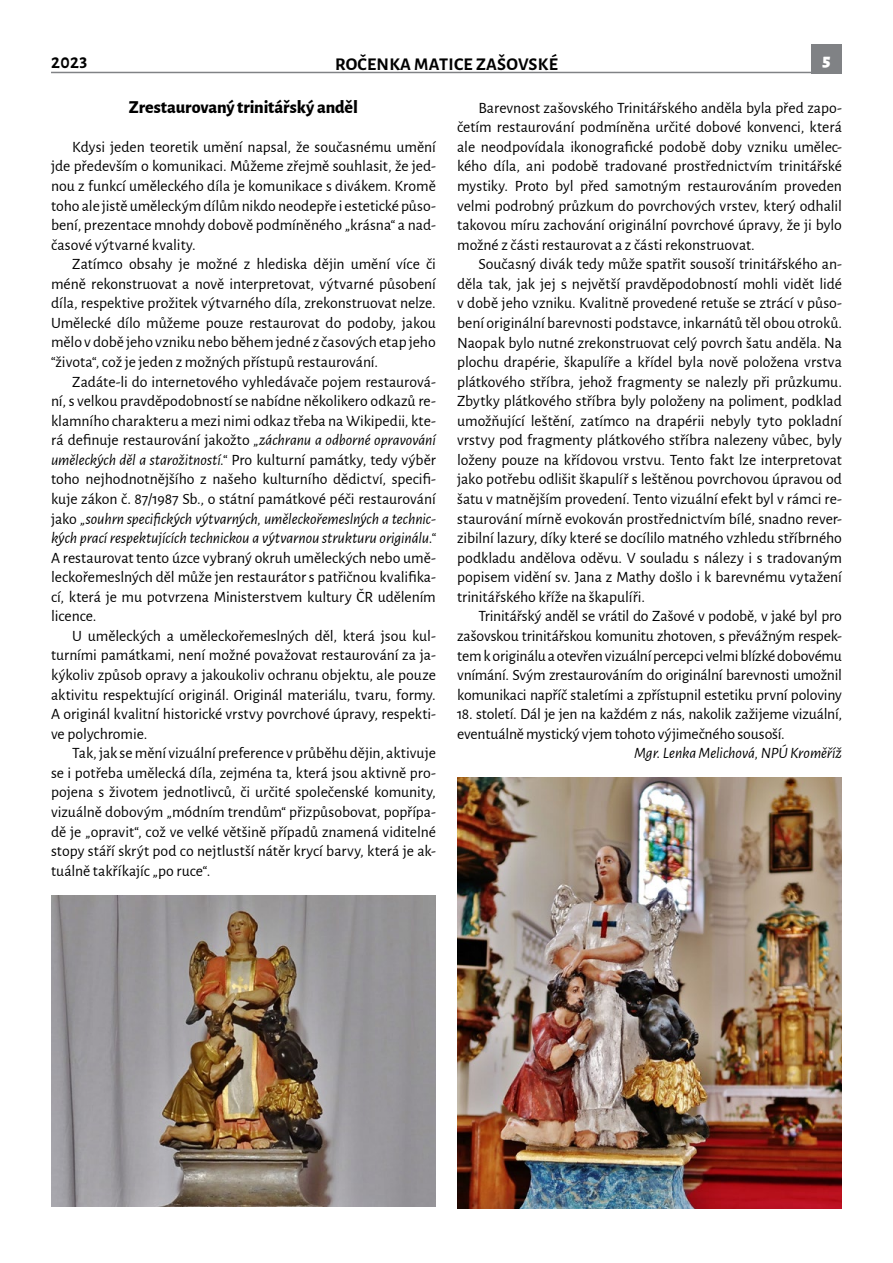
<style>
.page{position:relative;width:893px;height:1263px;background:#fff}
.page>*{position:absolute;margin:0;border:0;box-sizing:border-box;transform-origin:0 0}
.t1{font:800 18px "Alegreya Sans";letter-spacing:-.005em;color:#000}
.t2{font:700 18px "Alegreya Sans";letter-spacing:.015em;color:#000}
.t3{font:900 18px "Alegreya Sans";color:#fff}
.t4{font:15.75px/19.5px "Alegreya Sans";letter-spacing:-.005em;color:#000;text-align:justify}
.t5{font:italic 15.75px "Alegreya Sans";letter-spacing:-.005em;color:#000}
.s1{font-style:italic}
</style>
<div class="page">
<div style="left:811px;top:44px;width:31px;height:30px;background:#808285"></div>
<hr style="left:51px;top:72px;width:791px;height:1px;background:#808285">
<img style="left:51px;top:895px;width:385px;height:311px">
<img style="left:457px;top:778px;width:385px;height:430px">
<p class="t2" style="left:51px;top:49px;width:38px">2023</p>
<p class="t2" style="left:335px;top:51px;width:224px">ROČENKA MATICE ZAŠOVSKÉ</p>
<p class="t3" style="left:823px;top:46px;width:10px">5</p>
<p class="t1" style="left:129px;top:93px;width:230px">Zrestaurovaný trinitářský anděl</p>
<p class="t4" style="left:51px;top:136px;width:386px;text-indent:21px">Kdysi jeden teoretik umění napsal, že současnému umění jde především o komunikaci. Můžeme zřejmě souhlasit, že jed&shy;nou z funkcí uměleckého díla je komunikace s divákem. Kromě toho ale jistě uměleckým dílům nikdo neodepře i estetické půso&shy;bení, prezentace mnohdy dobově podmíněného „krásna“ a nad&shy;časové výtvarné kvality.</p>
<p class="t4" style="left:51px;top:254px;width:386px;text-indent:21px">Zatímco obsahy je možné z hlediska dějin umění více či méně rekonstruovat a nově interpretovat, výtvarné působení díla, respektive prožitek výtvarného díla, zrekonstruovat nelze.<br>Umělecké dílo můžeme pouze restaurovat do podoby, jakou mělo v době jeho vzniku nebo během jedné z časových etap jeho “života“, což je jeden z možných přístupů restaurování.</p>
<p class="t4" style="left:51px;top:371px;width:386px;text-indent:21px">Zadáte-li do internetového vyhledávače pojem restaurová&shy;ní, s velkou pravděpodobností se nabídne několikero odkazů re&shy;klamního charakteru a mezi nimi odkaz třeba na Wikipedii, kte&shy;rá definuje restaurování jakožto <span class="s1">„záchranu a odborné opravování uměleckých děl a starožitností.“</span> Pro kulturní památky, tedy výběr toho nejhodnotnějšího z našeho kulturního dědictví, specifi&shy;kuje zákon č. 87/1987 Sb., o státní památkové péči restaurování jako <span class="s1">„souhrn specifických výtvarných, uměleckořemeslných a technic&shy;kých prací respektujících technickou a výtvarnou strukturu originálu.“</span></p>
<p class="t4" style="left:51px;top:547px;width:386px">A restaurovat tento úzce vybraný okruh uměleckých nebo umě&shy;leckořemeslných děl může jen restaurátor s patřičnou kvalifika&shy;cí, která je mu potvrzena Ministerstvem kultury ČR udělením licence.</p>
<p class="t4" style="left:51px;top:625px;width:386px;text-indent:21px">U uměleckých a uměleckořemeslných děl, která jsou kul&shy;turními památkami, není možné považovat restaurování za ja&shy;kýkoliv způsob opravy a jakoukoliv ochranu objektu, ale pouze aktivitu respektující originál. Originál materiálu, tvaru, formy.<br>A originál kvalitní historické vrstvy povrchové úpravy, respekti&shy;ve polychromie.</p>
<p class="t4" style="left:51px;top:743px;width:386px;text-indent:21px">Tak, jak se mění vizuální preference v průběhu dějin, aktivuje se i potřeba umělecká díla, zejména ta, která jsou aktivně pro&shy;pojena s životem jednotlivců, či určité společenské komunity, vizuálně dobovým „módním trendům“ přizpůsobovat, popřípa&shy;dě je „opravit“, což ve velké většině případů znamená viditelné stopy stáří skrýt pod co nejtlustší nátěr krycí barvy, která je ak&shy;tuálně takříkajíc „po ruce“.</p>
<p class="t4" style="left:457px;top:97px;width:386px;text-indent:21px">Barevnost zašovského Trinitářského anděla byla před zapo&shy;četím restaurování podmíněna určité dobové konvenci, která ale neodpovídala ikonografické podobě doby vzniku umělec&shy;kého díla, ani podobě tradované prostřednictvím trinitářské mystiky. Proto byl před samotným restaurováním proveden velmi podrobný průzkum do povrchových vrstev, který odhalil takovou míru zachování originální povrchové úpravy, že ji bylo možné z části restaurovat a z části rekonstruovat.</p>
<p class="t4" style="left:457px;top:254px;width:386px;text-indent:21px">Současný divák tedy může spatřit sousoší trinitářského an&shy;děla tak, jak jej s největší pravděpodobností mohli vidět lidé v době jeho vzniku. Kvalitně provedené retuše se ztrácí v půso&shy;bení originální barevnosti podstavce, inkarnátů těl obou otroků.<br>Naopak bylo nutné zrekonstruovat celý povrch šatu anděla. Na plochu drapérie, škapulíře a křídel byla nově položena vrstva plátkového stříbra, jehož fragmenty se nalezly při průzkumu.<br>Zbytky plátkového stříbra byly položeny na poliment, podklad umožňující leštění, zatímco na drapérii nebyly tyto pokladní vrstvy pod fragmenty plátkového stříbra nalezeny vůbec, byly loženy pouze na křídovou vrstvu. Tento fakt lze interpretovat jako potřebu odlišit škapulíř s leštěnou povrchovou úpravou od šatu v matnějším provedení. Tento vizuální efekt byl v rámci re&shy;staurování mírně evokován prostřednictvím bílé, snadno rever&shy;zibilní lazury, díky které se docílilo matného vzhledu stříbrného podkladu andělova oděvu. V souladu s nálezy i s tradovaným popisem vidění sv. Jana z Mathy došlo i k barevnému vytažení trinitářského kříže na škapulíři.</p>
<p class="t4" style="left:457px;top:606px;width:386px;text-indent:21px">Trinitářský anděl se vrátil do Zašové v podobě, v jaké byl pro zašovskou trinitářskou komunitu zhotoven, s převážným respek&shy;tem k originálu a otevřen vizuální percepci velmi blízké dobovému vnímání. Svým zrestaurováním do originální barevnosti umožnil komunikaci napříč staletími a zpřístupnil estetiku první poloviny</p>
<p class="t4" style="left:457px;top:704px;width:386px">18. století. Dál je jen na každém z nás, nakolik zažijeme vizuální, eventuálně mystický vjem tohoto výjimečného sousoší.</p>
<p class="t5" style="left:634px;top:743px;width:209px">Mgr. Lenka Melichová, NPÚ Kroměříž</p>
</div>
